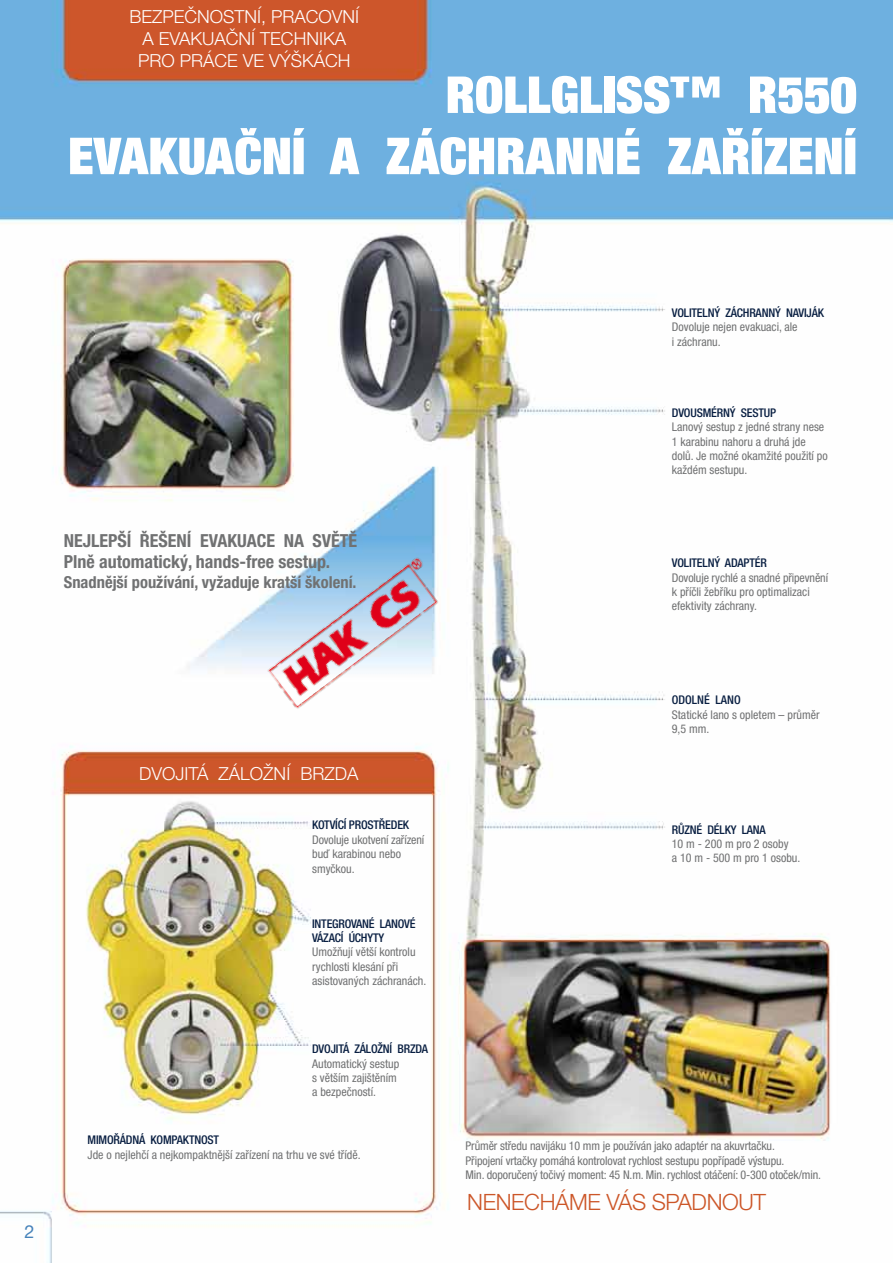
<style>
.page{position:relative;width:893px;height:1263px;background:#fff}
.page>*{position:absolute;margin:0;border:0;box-sizing:border-box;transform-origin:0 0}
.t1{font:900 condensed 51px/61.2px "Helvetica Neue LT Pro";color:#fff;text-align:right}
.t2{font:300 22.5px "Helvetica Neue LT Pro";letter-spacing:-.015em;color:#cc5628}
.t3{font:300 18px/21.6px "Helvetica Neue LT Pro";color:#fff;text-align:center}
.t4{font:700 condensed 18px/21.6px "Helvetica Neue LT Pro";color:#707172}
.t5{font:18px "Helvetica Neue LT Pro";color:#4683ba}
.t6{font:700 condensed 16.5px "Helvetica Neue LT Pro";color:#707172}
.t7{font:condensed 12px/14.4px "Helvetica Neue LT Pro";color:#707172}
.t8{font:500 condensed 12px/14.4px "Helvetica Neue LT Pro";letter-spacing:-.015em;color:#091f42}
</style>
<div class="page">
<img style="left:0;top:0;width:893px;height:1263px">
<img style="left:253px;top:539px;width:208px;height:184px">
<h3 class="t3" style="left:129px;top:6px;width:231px">BEZPEČNOSTNÍ, PRACOVNÍ<br>A EVAKUAČNÍ TECHNIKA<br>PRO PRÁCE VE VÝŠKÁCH</h3>
<h1 class="t1" style="left:68px;top:62px;width:790px">ROLLGLISS™ R550<br>EVAKUAČNÍ A ZÁCHRANNÉ ZAŘÍZENÍ</h1>
<h3 class="t4" style="left:64px;top:529px;width:295px">NEJLEPŠÍ ŘEŠENÍ EVAKUACE NA SVĚTĚ<br>Plně automatický, hands-free sestup.</h3>
<h3 class="t6" style="left:64px;top:572px;width:294px">Snadnější používání, vyžaduje kratší školení.</h3>
<h3 class="t5" style="left:24px;top:1220px;width:12px">2</h3>
<h3 class="t3" style="left:139px;top:762px;width:11px">DVOJITÁ</h3>
<h3 class="t3" style="left:219px;top:762px;width:12px">ZÁLOŽNÍ</h3>
<h3 class="t3" style="left:300px;top:762px;width:25px">BRZDA</h3>
<p class="t8" style="left:312px;top:818px;width:99px">KOTVÍCÍ PROSTŘEDEK</p>
<p class="t7" style="left:312px;top:832px;width:114px">Dovoluje ukotvení zařízení buď karabinou nebo smyčkou.</p>
<p class="t8" style="left:312px;top:916px;width:105px">INTEGROVANÉ LANOVÉ<br>VÁZACÍ ÚCHYTY</p>
<p class="t7" style="left:312px;top:945px;width:116px">Umožňují větší kontrolu rychlosti klesání při asistovaných záchranách.</p>
<p class="t8" style="left:312px;top:1041px;width:118px">DVOJITÁ ZÁLOŽNÍ BRZDA</p>
<p class="t7" style="left:312px;top:1056px;width:89px">Automatický sestup s větším zajištěním a bezpečností.</p>
<p class="t8" style="left:88px;top:1133px;width:133px">MIMOŘÁDNÁ KOMPAKTNOST</p>
<p class="t7" style="left:88px;top:1147px;width:275px">Jde o nejlehčí a nejkompaktnější zařízení na trhu ve své třídě.</p>
<p class="t8" style="left:672px;top:305px;width:154px">VOLITELNÝ ZÁCHRANNÝ NAVIJÁK</p>
<p class="t7" style="left:672px;top:320px;width:127px">Dovoluje nejen evakuaci, ale i záchranu.</p>
<p class="t8" style="left:672px;top:405px;width:106px">DVOUSMÉRNÝ SESTUP</p>
<p class="t7" style="left:672px;top:420px;width:157px">Lanový sestup z jedné strany nese<br>1 karabinu nahoru a druhá jde dolů. Je možné okamžité použití po každém sestupu.</p>
<p class="t8" style="left:672px;top:556px;width:96px">VOLITELNÝ ADAPTÉR</p>
<p class="t7" style="left:672px;top:570px;width:158px">Dovoluje rychlé a snadné připevnění k příčli žebříku pro optimalizaci efektivity záchrany.</p>
<p class="t8" style="left:672px;top:693px;width:70px">ODOLNÉ LANO</p>
<p class="t7" style="left:672px;top:707px;width:149px">Statické lano s opletem – průměr<br>9,5 mm.</p>
<p class="t8" style="left:672px;top:822px;width:96px">RŮZNÉ DÉLKY LANA</p>
<p class="t7" style="left:672px;top:836px;width:130px">10 m - 200 m pro 2 osoby<br>a 10 m - 500 m pro 1 osobu.</p>
<p class="t7" style="left:466px;top:1139px;width:357px">Průměr středu navijáku 10 mm je používán jako adaptér na akuvrtačku.<br>Připojení vrtačky pomáhá kontrolovat rychlost sestupu popřípadě výstupu.<br>Min. doporučený točivý moment: 45 N.m. Min. rychlost otáčení: 0-300 otoček/min.</p>
<h2 class="t2" style="left:467px;top:1189px;width:300px">NENECHÁME VÁS SPADNOUT</h2>
</div>
